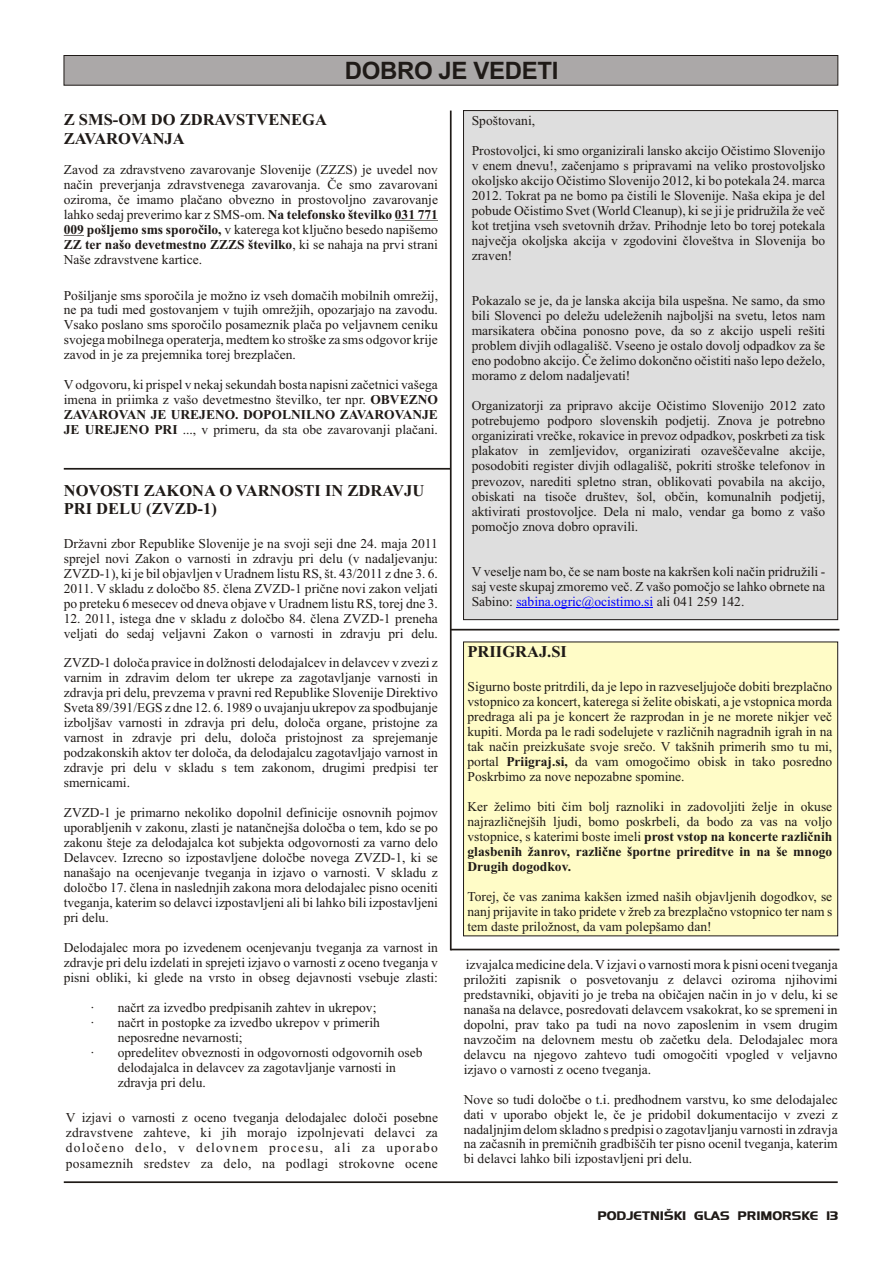
<style>
.page{position:relative;width:893px;height:1263px;background:#fff}
.page>*{position:absolute;margin:0;border:0;box-sizing:border-box;transform-origin:0 0}
.t1{font:700 24px "Arial";letter-spacing:-.015em;color:#1f1a17}
.t2{font:700 16.5px/18.3px "Times New Roman";color:#1f1a17}
.t3{font:13.5px/15px "Times New Roman";color:#1f1a17;text-align:justify}
.t4{font:700 12px "SLO Handel Gothic";color:#1f1a17}
.s1{font-weight:700}
.s2{color:#00f}
</style>
<div class="page">
<hr style="left:64px;top:468px;width:387px;height:2px;background:#1f1a17">
<svg style="left:63px;top:55px;width:776px;height:31px;background:#a29f9e"></svg>
<hr style="left:64px;top:1181px;width:774px;height:2px;background:#1f1a17">
<hr style="left:450px;top:111px;width:2px;height:839px;background:#1f1a17">
<hr style="left:451px;top:629px;width:388px;height:1px;background:#1f1a17">
<hr style="left:451px;top:949px;width:388px;height:1px;background:#1f1a17">
<div style="left:463px;top:110px;width:375px;height:510px;background:#dedede"></div>
<hr style="left:516px;top:607px;width:137px;height:1px;background:#00f">
<hr style="left:395px;top:220px;width:43px;height:1px;background:#1f1a17">
<svg style="left:64px;top:235px;width:20px;height:1px"></svg>
<div style="left:463px;top:642px;width:375px;height:294px;background:#fffcc7"></div>
<h1 class="t1" style="left:345px;top:62px;width:215px">DOBRO JE VEDETI</h1>
<p class="t2" style="left:64px;top:112px;width:265px">Z SMS-OM DO ZDRAVSTVENEGA<br>ZAVAROVANJA</p>
<p class="t3" style="left:64px;top:163px;width:376px">Zavod za zdravstveno zavarovanje Slovenije (ZZZS) je uvedel nov naèin preverjanja zdravstvenega zavarovanja. Èe smo zavarovani oziroma, èe imamo plaèano obvezno in prostovoljno zavarovanje lahko sedaj preverimo kar z SMS-om. <span class="s1">Na telefonsko številko 031 771<br>009 pošljemo sms sporoèilo,</span> v katerega kot kljuèno besedo napišemo <span class="s1">ZZ ter našo devetmestno ZZZS številko</span>, ki se nahaja na prvi strani Naše zdravstvene kartice.</p>
<p class="t3" style="left:64px;top:289px;width:376px">Pošiljanje sms sporoèila je možno iz vseh domaèih mobilnih omrežij, ne pa tudi med gostovanjem v tujih omrežjih, opozarjajo na zavodu.<br>Vsako poslano sms sporoèilo posameznik plaèa po veljavnem ceniku svojega mobilnega operaterja, medtem ko stroške za sms odgovor krije zavod in je za prejemnika torej brezplaèen.</p>
<p class="t3" style="left:64px;top:379px;width:376px">V odgovoru, ki prispel v nekaj sekundah bosta napisni zaèetnici vašega imena in priimka z vašo devetmestno številko, ter npr. <span class="s1">OBVEZNO ZAVAROVAN JE UREJENO. DOPOLNILNO ZAVAROVANJE JE UREJENO PRI</span> ..., v primeru, da sta obe zavarovanji plaèani.</p>
<p class="t2" style="left:64px;top:483px;width:362px">NOVOSTI ZAKONA O VARNOSTI IN ZDRAVJU<br>PRI DELU (ZVZD-1)</p>
<p class="t3" style="left:64px;top:537px;width:376px">Državni zbor Republike Slovenije je na svoji seji dne 24. maja 2011 sprejel novi Zakon o varnosti in zdravju pri delu (v nadaljevanju:<br>ZVZD-1), ki je bil objavljen v Uradnem listu RS, št. 43/2011 z dne 3. 6.<br>2011. V skladu z doloèbo 85. èlena ZVZD-1 priène novi zakon veljati po preteku 6 mesecev od dneva objave v Uradnem listu RS, torej dne 3.</p>
<p class="t3" style="left:64px;top:612px;width:376px">12. 2011, istega dne v skladu z doloèbo 84. èlena ZVZD-1 preneha veljati do sedaj veljavni Zakon o varnosti in zdravju pri delu.</p>
<p class="t3" style="left:64px;top:657px;width:376px">ZVZD-1 doloèa pravice in dolžnosti delodajalcev in delavcev v zvezi z varnim in zdravim delom ter ukrepe za zagotavljanje varnosti in zdravja pri delu, prevzema v pravni red Republike Slovenije Direktivo Sveta 89/391/EGS z dne 12. 6. 1989 o uvajanju ukrepov za spodbujanje izboljšav varnosti in zdravja pri delu, doloèa organe, pristojne za varnost in zdravje pri delu, doloèa pristojnost za sprejemanje podzakonskih aktov ter doloèa, da delodajalcu zagotavljajo varnost in zdravje pri delu v skladu s tem zakonom, drugimi predpisi ter smernicami.</p>
<p class="t3" style="left:64px;top:806px;width:376px">ZVZD-1 je primarno nekoliko dopolnil definicije osnovnih pojmov uporabljenih v zakonu, zlasti je natanènejša doloèba o tem, kdo se po zakonu šteje za delodajalca kot subjekta odgovornosti za varno delo Delavcev. Izrecno so izpostavljene doloèbe novega ZVZD-1, ki se nanašajo na ocenjevanje tveganja in izjavo o varnosti. V skladu z doloèbo 17. èlena in naslednjih zakona mora delodajalec pisno oceniti tveganja, katerim so delavci izpostavljeni ali bi lahko bili izpostavljeni pri delu.</p>
<p class="t3" style="left:64px;top:941px;width:376px">Delodajalec mora po izvedenem ocenjevanju tveganja za varnost in zdravje pri delu izdelati in sprejeti izjavo o varnosti z oceno tveganja v pisni obliki, ki glede na vrsto in obseg dejavnosti vsebuje zlasti:</p>
<p class="t3" style="left:91px;top:1001px;width:287px">· naèrt za izvedbo predpisanih zahtev in ukrepov;</p>
<p class="t3" style="left:91px;top:1016px;width:291px">· naèrt in postopke za izvedbo ukrepov v primerih</p>
<p class="t3" style="left:118px;top:1031px;width:126px">neposredne nevarnosti;</p>
<p class="t3" style="left:91px;top:1046px;width:333px">· opredelitev obveznosti in odgovornosti odgovornih oseb</p>
<p class="t3" style="left:118px;top:1061px;width:280px">delodajalca in delavcev za zagotavljanje varnosti in</p>
<p class="t3" style="left:118px;top:1076px;width:90px">zdravja pri delu.</p>
<p class="t3" style="left:66px;top:1112px;width:374px">V izjavi o varnosti z oceno tveganja delodajalec doloèi posebne zdravstvene zahteve, ki jih morajo izpolnjevati delavci za doloèeno delo, v delovnem procesu, ali za uporabo posameznih sredstev za delo, na podlagi strokovne ocene</p>
<p class="t3" style="left:472px;top:114px;width:65px">Spoštovani,</p>
<p class="t3" style="left:472px;top:144px;width:355px">Prostovoljci, ki smo organizirali lansko akcijo Oèistimo Slovenijo v enem dnevu!, zaèenjamo s pripravami na veliko prostovoljsko okoljsko akcijo Oèistimo Slovenijo 2012, ki bo potekala 24. marca 2012. Tokrat pa ne bomo pa èistili le Slovenije. Naša ekipa je del pobude Oèistimo Svet (World Cleanup), ki se ji je pridružila že veè kot tretjina vseh svetovnih držav. Prihodnje leto bo torej potekala najveèja okoljska akcija v zgodovini èloveštva in Slovenija bo zraven!</p>
<p class="t3" style="left:472px;top:295px;width:355px">Pokazalo se je, da je lanska akcija bila uspešna. Ne samo, da smo bili Slovenci po deležu udeleženih najboljši na svetu, letos nam marsikatera obèina ponosno pove, da so z akcijo uspeli rešiti problem divjih odlagališè. Vseeno je ostalo dovolj odpadkov za še eno podobno akcijo. Èe želimo dokonèno oèistiti našo lepo deželo, moramo z delom nadaljevati!</p>
<p class="t3" style="left:472px;top:400px;width:355px">Organizatorji za pripravo akcije Oèistimo Slovenijo 2012 zato potrebujemo podporo slovenskih podjetij. Znova je potrebno organizirati vreèke, rokavice in prevoz odpadkov, poskrbeti za tisk plakatov in zemljevidov, organizirati ozavešèevalne akcije, posodobiti register divjih odlagališè, pokriti stroške telefonov in prevozov, narediti spletno stran, oblikovati povabila na akcijo, obiskati na tisoèe društev, šol, obèin, komunalnih podjetij, aktivirati prostovoljce. Dela ni malo, vendar ga bomo z vašo pomoèjo znova dobro opravili.</p>
<p class="t3" style="left:472px;top:565px;width:355px">V veselje nam bo, èe se nam boste na kakršen koli naèin pridružili - saj veste skupaj zmoremo veè. Z vašo pomoèjo se lahko obrnete na Sabino: <span class="s2">sabina.ogric@ocistimo.si</span> ali 041 259 142.</p>
<p class="t2" style="left:467px;top:644px;width:101px">PRIIGRAJ.SI</p>
<p class="t3" style="left:467px;top:680px;width:366px">Sigurno boste pritrdili, da je lepo in razveseljujoèe dobiti brezplaèno vstopnico za koncert, katerega si želite obiskati, a je vstopnica morda predraga ali pa je koncert že razprodan in je ne morete nikjer veè kupiti. Morda pa le radi sodelujete v razliènih nagradnih igrah in na tak naèin preizkušate svoje sreèo. V takšnih primerih smo tu mi, portal <span class="s1">Priigraj.si,</span> da vam omogoèimo obisk in tako posredno Poskrbimo za nove nepozabne spomine.</p>
<p class="t3" style="left:467px;top:800px;width:366px">Ker želimo biti èim bolj raznoliki in zadovoljiti želje in okuse najrazliènejših ljudi, bomo poskrbeli, da bodo za vas na voljo vstopnice, s katerimi boste imeli <span class="s1">prost vstop na koncerte razliènih glasbenih žanrov, razliène športne prireditve in na še mnogo Drugih dogodkov.</span></p>
<p class="t3" style="left:467px;top:890px;width:366px">Torej, èe vas zanima kakšen izmed naših objavljenih dogodkov, se nanj prijavite in tako pridete v žreb za brezplaèno vstopnico ter nam s tem daste priložnost, da vam polepšamo dan!</p>
<p class="t3" style="left:464px;top:958px;width:375px">izvajalca medicine dela. Vizjavi o varnosti mora k pisni oceni tveganja priložiti zapisnik o posvetovanju z delavci oziroma njihovimi predstavniki, objaviti jo je treba na obièajen naèin in jo v delu, ki se nanaša na delavce, posredovati delavcem vsakokrat, ko se spremeni in dopolni, prav tako pa tudi na novo zaposlenim in vsem drugim navzoèim na delovnem mestu ob zaèetku dela. Delodajalec mora delavcu na njegovo zahtevo tudi omogoèiti vpogled v veljavno izjavo o varnosti z oceno tveganja.</p>
<p class="t3" style="left:464px;top:1093px;width:375px">Nove so tudi doloèbe o t.i. predhodnem varstvu, ko sme delodajalec dati v uporabo objekt le, èe je pridobil dokumentacijo v zvezi z nadaljnjim delom skladno s predpisi o zagotavljanju varnosti in zdravja na zaèasnih in premiènih gradbišèih ter pisno ocenil tveganja, katerim bi delavci lahko bili izpostavljeni pri delu.</p>
<p class="t4" style="left:597px;top:1211px;width:242px">PODJETNI[KI GLAS PRIMORSKE 13</p>
</div>
